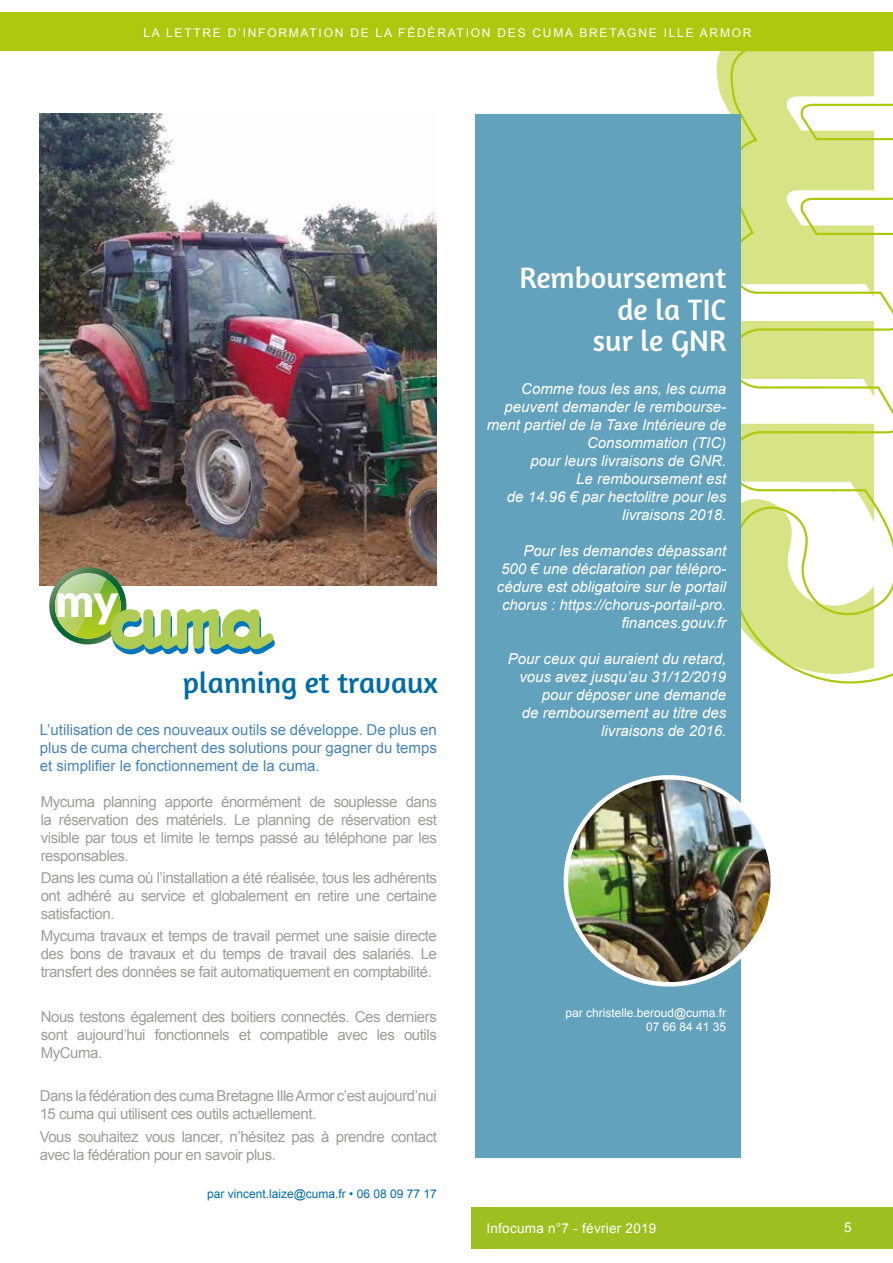
<style>
.page{position:relative;width:893px;height:1263px;background:#fff}
.page>*{position:absolute;margin:0;border:0;box-sizing:border-box;transform-origin:0 0}
.t1{font:30px/31.5px "Amaranth";color:#fff;text-align:right}
.t2{font:30px "Amaranth";color:#006ca4}
.t3{font:15px/18px "Arial";letter-spacing:-.03em;color:#9d9d9c;text-align:justify}
.t4{font:italic 15px/18px "Arial";color:#fff;text-align:right}
.t5{font:15px/18px "Arial";color:#4784b6;text-align:justify}
.t6{font:13.5px "Arial";letter-spacing:.02em;color:#fff}
.t7{font:12px "Arial";letter-spacing:.145em;color:#fff}
.t8{font:12px/14.4px "Arial";color:#fff;text-align:right}
.t9{font:12px "Arial";color:#006ca4}
</style>
<div class="page">
<div style="left:472px;top:1208px;width:421px;height:41px;background:#9dc020"></div>
<svg style="left:724px;top:51px;width:169px;height:633px"></svg>
<img style="left:40px;top:114px;width:397px;height:472px">
<div style="left:475px;top:115px;width:266px;height:1043px;background:#63a2bc"></div>
<div style="left:0;top:13px;width:893px;height:38px;background:#adc90e"></div>
<svg style="left:49px;top:567px;width:229px;height:88px"></svg>
<img style="left:563px;top:775px;width:208px;height:212px">
<p class="t7" style="left:144px;top:25px;width:610px">LA LETTRE D’INFORMATION DE LA FÉDÉRATION DES CUMA BRETAGNE ILLE ARMOR</p>
<h1 class="t2" style="left:183px;top:665px;width:256px">planning et travaux</h1>
<p class="t5" style="left:40px;top:721px;width:399px">L’utilisation de ces nouveaux outils se développe. De plus en plus de cuma cherchent des solutions pour gagner du temps et simplifier le fonctionnement de la cuma.</p>
<p class="t3" style="left:41px;top:793px;width:398px">Mycuma planning apporte énormément de souplesse dans la réservation des matériels. Le planning de réservation est visible par tous et limite le temps passé au téléphone par les responsables.</p>
<p class="t3" style="left:41px;top:869px;width:398px">Dans les cuma où l’installation a été réalisée, tous les adhérents ont adhéré au service et globalement en retire une certaine satisfaction.</p>
<p class="t3" style="left:41px;top:927px;width:398px">Mycuma travaux et temps de travail permet une saisie directe des bons de travaux et du temps de travail des salariés. Le transfert des données se fait automatiquement en comptabilité.</p>
<p class="t3" style="left:41px;top:1008px;width:398px">Nous testons également des boitiers connectés. Ces derniers sont aujourd’hui fonctionnels et compatible avec les outils MyCuma.</p>
<p class="t3" style="left:40px;top:1087px;width:399px">Dans la fédération des cuma Bretagne Ille Armor c’est aujourd’nui<br>15 cuma qui utilisent ces outils actuellement.</p>
<p class="t3" style="left:40px;top:1127px;width:399px">Vous souhaitez vous lancer, n’hésitez pas à prendre contact avec la fédération pour en savoir plus.</p>
<p class="t9" style="left:207px;top:1186px;width:231px">par vincent.laize@cuma.fr • 06 08 09 77 17</p>
<h1 class="t1" style="left:519px;top:262px;width:208px">Remboursement de la TIC<br>sur le GNR</h1>
<p class="t4" style="left:487px;top:380px;width:241px">Comme tous les ans, les cuma peuvent demander le rembourse&shy;ment partiel de la Taxe Intérieure de<br>Consommation (TIC)<br>pour leurs livraisons de GNR.<br>Le remboursement est<br>de 14.96 € par hectolitre pour les livraisons 2018.</p>
<p class="t4" style="left:497px;top:542px;width:231px">Pour les demandes dépassant<br>500 € une déclaration par télépro&shy;cédure est obligatoire sur le portail chorus : https://chorus-portail-pro. finances.gouv.fr</p>
<p class="t4" style="left:508px;top:650px;width:220px">Pour ceux qui auraient du retard, vous avez jusqu’au 31/12/2019 pour déposer une demande<br>de remboursement au titre des livraisons de 2016.</p>
<p class="t8" style="left:565px;top:1005px;width:162px">par christelle.beroud@cuma.fr<br>07 66 84 41 35</p>
<p class="t6" style="left:486px;top:1219px;width:171px">Infocuma n°7 - février 2019</p>
<p class="t6" style="left:844px;top:1219px;width:9px">5</p>
</div>
